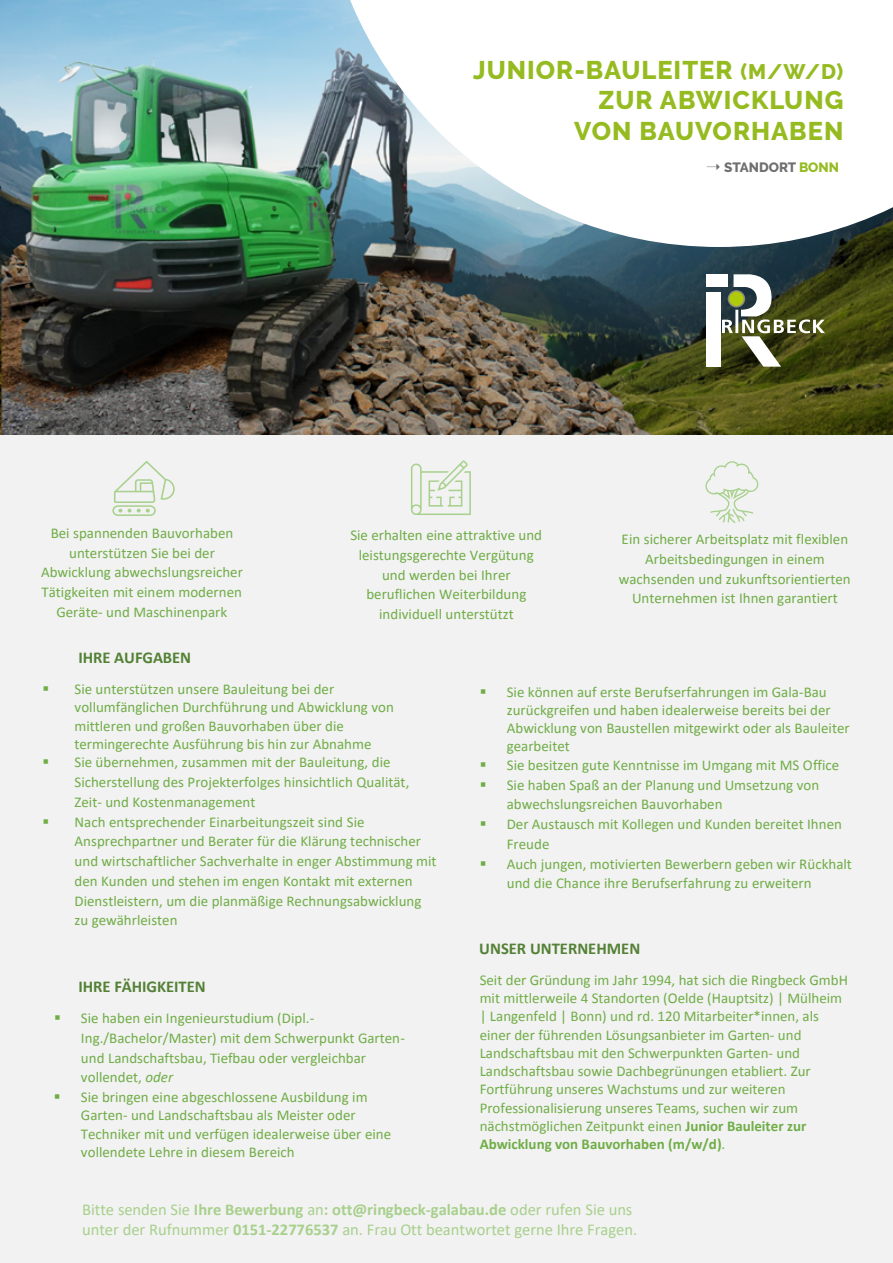
<style>
.page{position:relative;width:893px;height:1263px;background:#f2f2f2}
.page>*{position:absolute;margin:0;border:0;box-sizing:border-box;transform-origin:0 0}
.t1{font:800 25.5px/30.6px "Raleway";letter-spacing:.04em;color:#95bb20;text-align:right}
.t2{font:16.5px/20.1px "Calibri";color:#a8d08d}
.t3{font:700 16.5px "Calibri";color:#538135}
.t4{font:15px/18.3px "Calibri";color:#70ad47}
.t5{font:800 13.5px "Raleway";color:#706f6f}
.s1{font-size:21px}
.s2{color:#95bb20}
.s3{font-style:italic}
.s4{font-weight:700}
</style>
<div class="page">
<svg style="left:112px;top:461px;width:63px;height:55px"></svg>
<svg style="left:411px;top:460px;width:60px;height:55px"></svg>
<svg style="left:705px;top:461px;width:54px;height:62px"></svg>
<img style="left:0;top:0;width:893px;height:434px">
<svg style="left:320px;top:0;width:573px;height:247px;fill:#fff"></svg>
<div style="left:706px;top:292px;width:14px;height:75px;background:#fff"></div>
<svg style="left:722px;top:274px;width:103px;height:93px"></svg>
<div style="left:706px;top:274px;width:21px;height:13px;background:#fff"></div>
<svg style="left:728px;top:290px;width:17px;height:18px"></svg>
<div style="left:729px;top:292px;width:15px;height:14px;background:#afca0b;border-radius:50%"></div>
<h1 class="t1" style="left:473px;top:54px;width:372px">JUNIOR-BAULEITER <span class="s1">(M/W/D)<br></span>ZUR ABWICKLUNG<br>VON BAUVORHABEN</h1>
<p class="t5" style="left:706px;top:160px;width:134px">➝ STANDORT <span class="s2">BONN</span></p>
<p class="t4" style="left:41px;top:523px;width:203px;line-height:19.6px;text-align:center">Bei spannenden Bauvorhaben unterstützen Sie bei der<br>Abwicklung abwechslungsreicher<br>Tätigkeiten mit einem modernen<br>Geräte- und Maschinenpark</p>
<p class="t4" style="left:350px;top:525px;width:193px;line-height:19.6px;text-align:center">Sie erhalten eine attraktive und leistungsgerechte Vergütung und werden bei Ihrer beruflichen Weiterbildung individuell unterstützt</p>
<p class="t4" style="left:619px;top:529px;width:233px;line-height:19.6px;text-align:center">Ein sicherer Arbeitsplatz mit flexiblen Arbeitsbedingungen in einem wachsenden und zukunftsorientierten Unternehmen ist Ihnen garantiert</p>
<p class="t3" style="left:78px;top:646px;width:114px">IHRE AUFGABEN</p>
<p class="t4" style="left:75px;top:679px;width:321px;text-indent:-32px">▪ Sie unterstützen unsere Bauleitung bei der vollumfänglichen Durchführung und Abwicklung von mittleren und großen Bauvorhaben über die termingerechte Ausführung bis hin zur Abnahme</p>
<p class="t4" style="left:75px;top:752px;width:336px;line-height:19.8px;text-indent:-32px">▪ Sie übernehmen, zusammen mit der Bauleitung, die<br>Sicherstellung des Projekterfolges hinsichtlich Qualität,<br>Zeit- und Kostenmanagement</p>
<p class="t4" style="left:75px;top:811px;width:363px;line-height:19.6px;text-indent:-32px">▪ Nach entsprechender Einarbeitungszeit sind Sie Ansprechpartner und Berater für die Klärung technischer und wirtschaftlicher Sachverhalte in enger Abstimmung mit den Kunden und stehen im engen Kontakt mit externen Dienstleistern, um die planmäßige Rechnungsabwicklung zu gewährleisten</p>
<p class="t3" style="left:78px;top:975px;width:129px">IHRE FÄHIGKEITEN</p>
<p class="t4" style="left:81px;top:1008px;width:325px;line-height:19.8px;text-indent:-27px">▪ Sie haben ein Ingenieurstudium (Dipl.- Ing./Bachelor/Master) mit dem Schwerpunkt Garten&shy;und Landschaftsbau, Tiefbau oder vergleichbar vollendet, <span class="s3">oder</span></p>
<p class="t4" style="left:81px;top:1087px;width:312px;text-indent:-27px">▪ Sie bringen eine abgeschlossene Ausbildung im Garten- und Landschaftsbau als Meister oder Techniker mit und verfügen idealerweise über eine vollendete Lehre in diesem Bereich</p>
<p class="t4" style="left:507px;top:682px;width:345px;text-indent:-27px">▪ Sie können auf erste Berufserfahrungen im Gala-Bau zurückgreifen und haben idealerweise bereits bei der Abwicklung von Baustellen mitgewirkt oder als Bauleiter gearbeitet</p>
<p class="t4" style="left:480px;top:755px;width:361px">▪ Sie besitzen gute Kenntnisse im Umgang mit MS Office</p>
<p class="t4" style="left:507px;top:774px;width:314px;line-height:19.8px;text-indent:-27px">▪ Sie haben Spaß an der Planung und Umsetzung von abwechslungsreichen Bauvorhaben</p>
<p class="t4" style="left:507px;top:814px;width:337px;line-height:19.8px;text-indent:-27px">▪ Der Austausch mit Kollegen und Kunden bereitet Ihnen<br>Freude</p>
<p class="t4" style="left:507px;top:853px;width:347px;line-height:19.6px;text-indent:-27px">▪ Auch jungen, motivierten Bewerbern geben wir Rückhalt und die Chance ihre Berufserfahrung zu erweitern</p>
<p class="t3" style="left:479px;top:937px;width:162px">UNSER UNTERNEHMEN</p>
<p class="t4" style="left:480px;top:970px;width:370px">Seit der Gründung im Jahr 1994, hat sich die Ringbeck GmbH mit mittlerweile 4 Standorten (Oelde (Hauptsitz) | Mülheim | Langenfeld | Bonn) und rd. 120 Mitarbeiter*innen, als einer der führenden Lösungsanbieter im Garten- und Landschaftsbau mit den Schwerpunkten Garten- und Landschaftsbau sowie Dachbegrünungen etabliert. Zur Fortführung unseres Wachstums und zur weiteren Professionalisierung unseres Teams, suchen wir zum nächstmöglichen Zeitpunkt einen <span class="s4">Junior Bauleiter zur Abwicklung von Bauvorhaben (m/w/d)</span>.</p>
<p class="t2" style="left:82px;top:1199px;width:557px">Bitte senden Sie <span class="s4">Ihre Bewerbung</span> an<span class="s4">: ott@ringbeck-galabau.de</span> oder rufen Sie uns unter der Rufnummer <span class="s4">0151-22776537</span> an. Frau Ott beantwortet gerne Ihre Fragen.</p>
</div>
